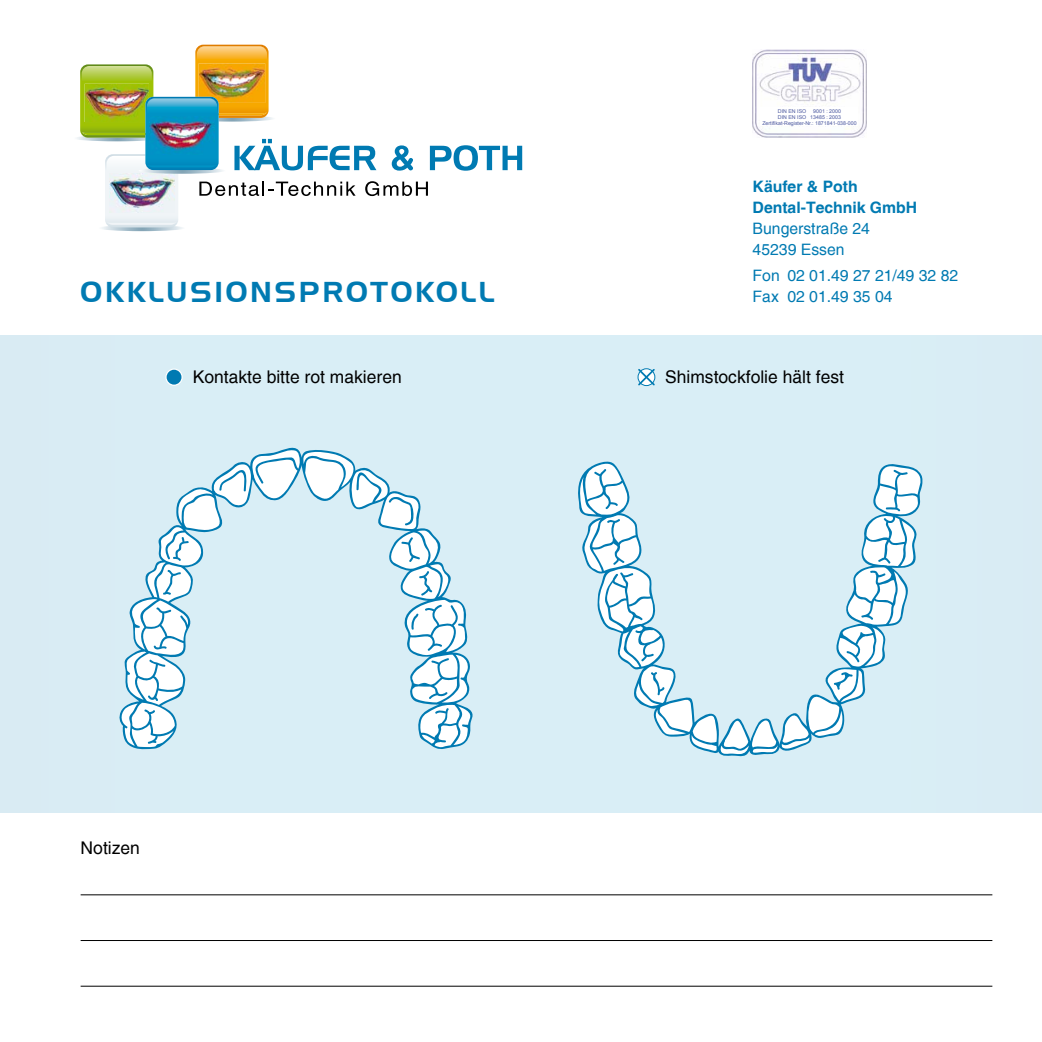
<style>
.page{position:relative;width:1042px;height:1042px;background:#fff}
.page>*{position:absolute;margin:0;border:0;box-sizing:border-box;transform-origin:0 0}
.t1{font:28px "Handel Gothic BT";letter-spacing:.1em;color:#007ab2}
.t2{font:17.5px "Helvetica";color:#000}
.t3{font:15.75px/21px "Helvetica";color:#007ab2}
.t4{font:700 15.75px/21px "Helvetica";color:#007ab2}
.t5{font:5.25px "Arial";color:#49569e}
</style>
<div class="page">
<div style="left:0;top:336px;width:1042px;height:476px;background:#d9eef6"></div>
<img style="left:752px;top:50px;width:114px;height:88px">
<div style="left:760px;top:107px;width:97px;height:19px;background:#fff"></div>
<svg style="left:637px;top:368px;width:19px;height:19px"></svg>
<svg style="left:119px;top:448px;width:354px;height:302px"></svg>
<svg style="left:578px;top:461px;width:344px;height:295px"></svg>
<hr style="left:81px;top:894px;width:911px;height:1px;background:#000">
<hr style="left:81px;top:940px;width:911px;height:1px;background:#000">
<hr style="left:81px;top:986px;width:911px;height:1px;background:#000">
<svg style="left:165px;top:368px;width:18px;height:18px"></svg>
<div style="left:167px;top:370px;width:14px;height:15px;background:#007ab2;border-radius:50%"></div>
<svg style="left:77px;top:45px;width:445px;height:186px"></svg>
<img style="left:150px;top:116px;width:64px;height:38px">
<h1 class="t1" style="left:81px;top:275px;width:415px">OKKLUSIONSPROTOKOLL</h1>
<h2 class="t2" style="left:193px;top:367px;width:211px">Kontakte bitte rot makieren</h2>
<p class="t5" style="left:778px;top:107px;width:30px">DIN EN ISO</p>
<p class="t5" style="left:813px;top:107px;width:29px">9001 : 2000</p>
<p class="t5" style="left:778px;top:114px;width:64px">DIN EN ISO 13485 : 2003</p>
<p class="t5" style="left:762px;top:120px;width:96px">Zertifikat-Register-Nr.: 1871841-038-000</p>
<h3 class="t4" style="left:752px;top:176px;width:166px">Käufer &amp; Poth<br>Dental-Technik GmbH</h3>
<h3 class="t3" style="left:752px;top:218px;width:119px">Bungerstraße 24<br>45239 Essen</h3>
<h3 class="t3" style="left:752px;top:265px;width:207px">Fon 02 01.49 27 21/49 32 82<br>Fax 02 01.49 35 04</h3>
<h2 class="t2" style="left:665px;top:367px;width:180px">Shimstockfolie hält fest</h2>
<h2 class="t2" style="left:81px;top:838px;width:61px">Notizen</h2>
</div>
